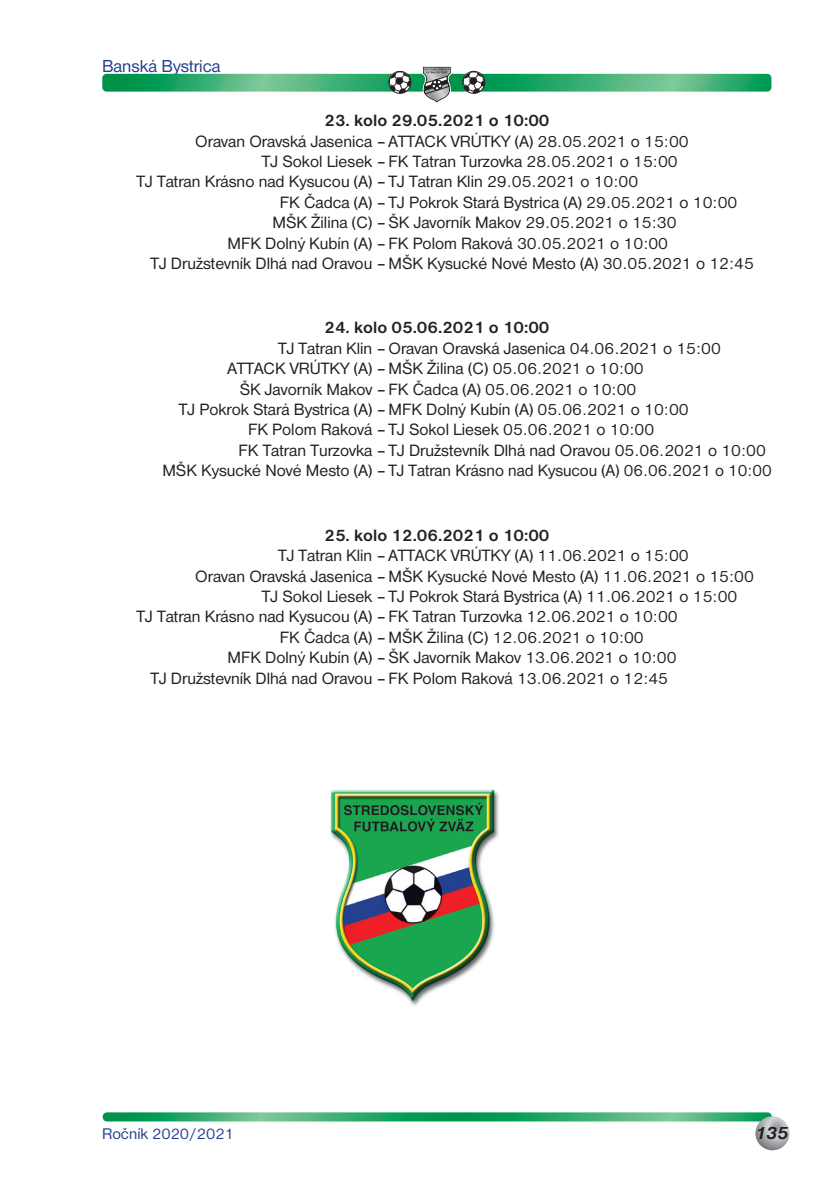
<style>
.page{position:relative;width:840px;height:1191px;background:#fff}
.page>*{position:absolute;margin:0;border:0;box-sizing:border-box;transform-origin:0 0}
.t1{font:18px "Nimbus San DEE";color:#253f8e}
.t2{font:italic 700 18px "Nimbus San DEE";color:#231f20}
.t3{font:17px "Nimbus San DEE";color:#231f20}
.t4{font:700 17px "Nimbus San DEE";color:#231f20}
.t5{font:16px "Nimbus San DEE";color:#253f8e}
</style>
<div class="page">
<svg style="left:103px;top:1112px;width:668px;height:9px;background:#3aae74"></svg>
<svg style="left:755px;top:1116px;width:34px;height:34px"></svg>
<svg style="left:102px;top:66px;width:669px;height:37px"></svg>
<img style="left:330px;top:789px;width:169px;height:217px">
<p class="t1" style="left:102px;top:56px;width:120px">Banská Bystrica</p>
<p class="t4" style="left:324px;top:111px;width:226px">23. kolo 29.05.2021 o 10:00</p>
<p class="t3" style="left:195px;top:131px;width:494px">Oravan Oravská Jasenica – ATTACK VRÚTKY (A) 28.05.2021 o 15:00</p>
<p class="t3" style="left:262px;top:152px;width:417px">TJ Sokol Liesek – FK Tatran Turzovka 28.05.2021 o 15:00</p>
<p class="t3" style="left:136px;top:172px;width:503px">TJ Tatran Krásno nad Kysucou (A) – TJ Tatran Klin 29.05.2021 o 10:00</p>
<p class="t3" style="left:280px;top:193px;width:459px">FK Čadca (A) – TJ Pokrok Stará Bystrica (A) 29.05.2021 o 10:00</p>
<p class="t3" style="left:272px;top:213px;width:405px">MŠK Žilina (C) – ŠK Javorník Makov 29.05.2021 o 15:30</p>
<p class="t3" style="left:227px;top:233px;width:442px">MFK Dolný Kubín (A) – FK Polom Raková 30.05.2021 o 10:00</p>
<p class="t3" style="left:150px;top:254px;width:604px">TJ Družstevník Dlhá nad Oravou – MŠK Kysucké Nové Mesto (A) 30.05.2021 o 12:45</p>
<p class="t4" style="left:324px;top:318px;width:226px">24. kolo 05.06.2021 o 10:00</p>
<p class="t3" style="left:278px;top:339px;width:444px">TJ Tatran Klin – Oravan Oravská Jasenica 04.06.2021 o 15:00</p>
<p class="t3" style="left:227px;top:359px;width:417px">ATTACK VRÚTKY (A) – MŠK Žilina (C) 05.06.2021 o 10:00</p>
<p class="t3" style="left:239px;top:379px;width:398px">ŠK Javorník Makov – FK Čadca (A) 05.06.2021 o 10:00</p>
<p class="t3" style="left:179px;top:400px;width:511px">TJ Pokrok Stará Bystrica (A) – MFK Dolný Kubín (A) 05.06.2021 o 10:00</p>
<p class="t3" style="left:248px;top:420px;width:407px">FK Polom Raková – TJ Sokol Liesek 05.06.2021 o 10:00</p>
<p class="t3" style="left:238px;top:441px;width:528px">FK Tatran Turzovka – TJ Družstevník Dlhá nad Oravou 05.06.2021 o 10:00</p>
<p class="t3" style="left:162px;top:461px;width:610px">MŠK Kysucké Nové Mesto (A) – TJ Tatran Krásno nad Kysucou (A) 06.06.2021 o 10:00</p>
<p class="t4" style="left:324px;top:525px;width:226px">25. kolo 12.06.2021 o 10:00</p>
<p class="t3" style="left:278px;top:546px;width:412px">TJ Tatran Klin – ATTACK VRÚTKY (A) 11.06.2021 o 15:00</p>
<p class="t3" style="left:195px;top:566px;width:559px">Oravan Oravská Jasenica – MŠK Kysucké Nové Mesto (A) 11.06.2021 o 15:00</p>
<p class="t3" style="left:262px;top:587px;width:476px">TJ Sokol Liesek – TJ Pokrok Stará Bystrica (A) 11.06.2021 o 15:00</p>
<p class="t3" style="left:136px;top:607px;width:542px">TJ Tatran Krásno nad Kysucou (A) – FK Tatran Turzovka 12.06.2021 o 10:00</p>
<p class="t3" style="left:280px;top:627px;width:365px">FK Čadca (A) – MŠK Žilina (C) 12.06.2021 o 10:00</p>
<p class="t3" style="left:227px;top:648px;width:450px">MFK Dolný Kubín (A) – ŠK Javorník Makov 13.06.2021 o 10:00</p>
<p class="t3" style="left:150px;top:668px;width:519px">TJ Družstevník Dlhá nad Oravou – FK Polom Raková 13.06.2021 o 12:45</p>
<p class="t5" style="left:102px;top:1125px;width:133px">Ročník 2020/2021</p>
<p class="t2" style="left:754px;top:1122px;width:35px">135</p>
</div>
